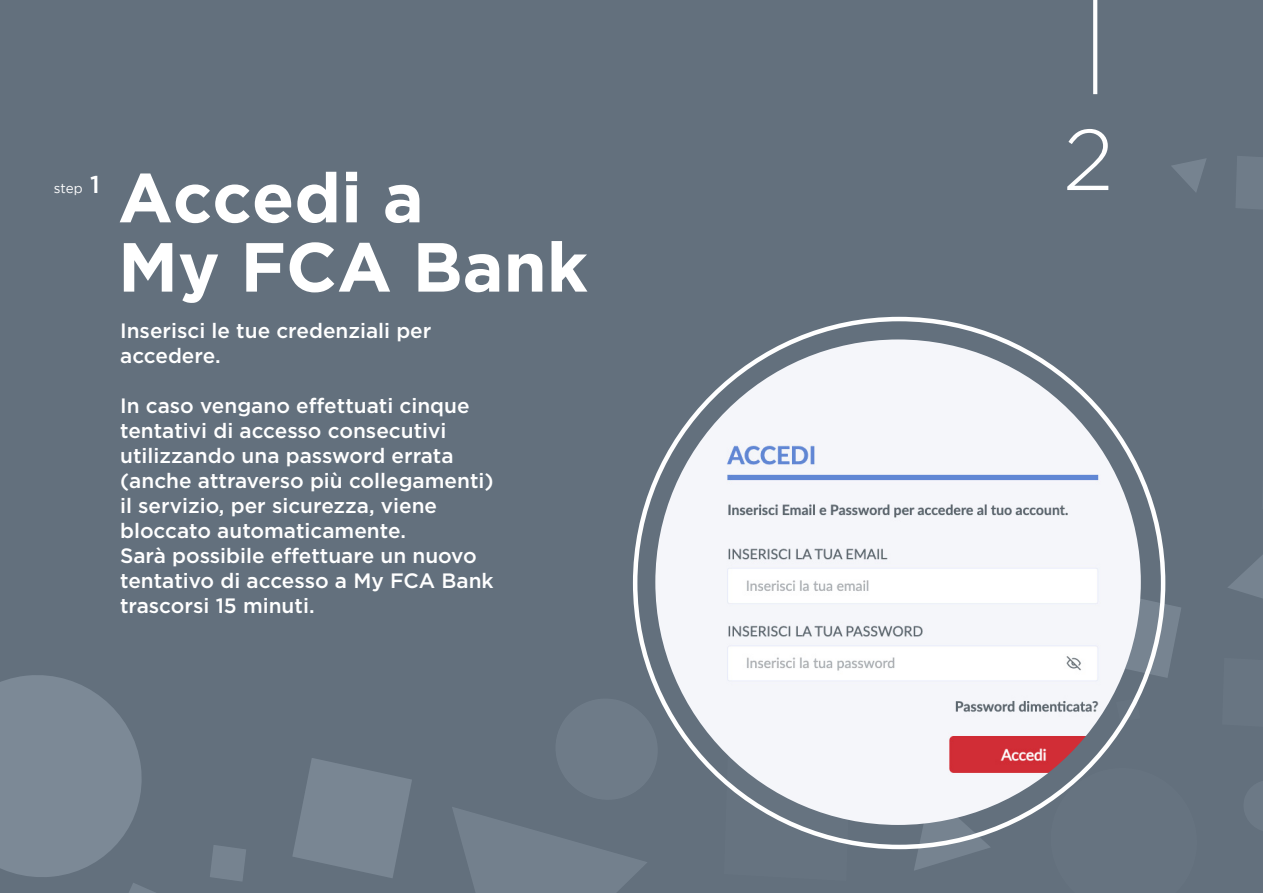
<style>
.page{position:relative;width:1263px;height:893px;background:#63707d}
.page>*{position:absolute;margin:0;border:0;box-sizing:border-box;transform-origin:0 0}
.t1{font:300 86.1px "Gotham";color:#fff}
.t2{font:700 69.3px "Gotham";color:#fff}
.t3{font:500 20.85px/24.9px "Gotham";color:#fff}
.t4{font:13.5px "Gotham";color:#fff}
.s1{font-weight:500;font-size:24.3px}
</style>
<div class="page">
<svg style="left:1040px;top:758px;width:60px;height:51px"></svg>
<svg style="left:452px;top:807px;width:195px;height:86px"></svg>
<svg style="left:556px;top:698px;width:109px;height:101px"></svg>
<svg style="left:1172px;top:158px;width:34px;height:34px"></svg>
<svg style="left:1122px;top:592px;width:59px;height:86px"></svg>
<svg style="left:293px;top:758px;width:119px;height:120px"></svg>
<svg style="left:914px;top:807px;width:77px;height:63px"></svg>
<svg style="left:1228px;top:555px;width:35px;height:43px"></svg>
<svg style="left:724px;top:756px;width:126px;height:89px"></svg>
<svg style="left:0;top:675px;width:246px;height:218px"></svg>
<svg style="left:1121px;top:698px;width:19px;height:24px"></svg>
<svg style="left:1236px;top:156px;width:27px;height:53px"></svg>
<svg style="left:1093px;top:0;width:4px;height:94px"></svg>
<img style="left:655px;top:339px;width:486px;height:486px;border-radius:243px">
<p class="t4" style="left:54px;top:181px;width:48px">step <span class="s1">1</span></p>
<p class="t2" style="left:118px;top:158px;width:307px">Accedi a</p>
<p class="t2" style="left:118px;top:227px;width:471px">My FCA Bank</p>
<p class="t3" style="left:120px;top:318px;width:313px">Inserisci le tue credenziali per accedere.</p>
<p class="t3" style="left:120px;top:393px;width:375px">In caso vengano effettuati cinque tentativi di accesso consecutivi utilizzando una password errata (anche attraverso più collegamenti)</p>
<p class="t3" style="left:120px;top:493px;width:319px">il servizio, per sicurezza, viene bloccato automaticamente.</p>
<p class="t3" style="left:120px;top:542px;width:375px">Sarà possibile effettuare un nuovo tentativo di accesso a My FCA Bank trascorsi 15 minuti.</p>
<p class="t1" style="left:1063px;top:105px;width:52px">2</p>
</div>
